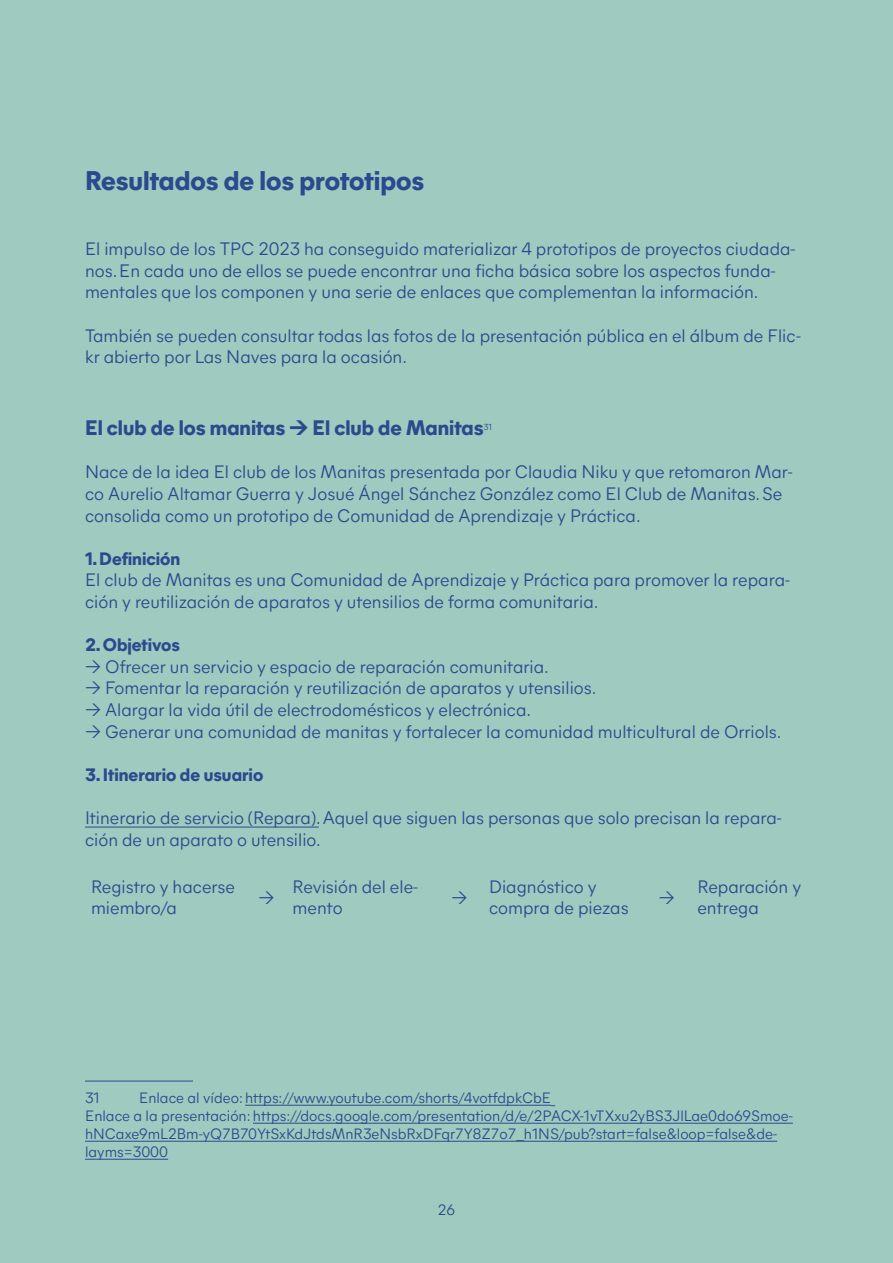
<style>
.page{position:relative;width:893px;height:1263px;background:#9fcac0}
.page>*{position:absolute;margin:0;border:0;box-sizing:border-box;transform-origin:0 0}
.t1{font:800 27px "Mier A";color:#2b4a8d}
.t2{font:800 21px "Mier A";color:#2b4a8d}
.t3{font:18px/21.6px "Mier A";color:#2b4a8d}
.t4{font:800 18px "Mier A";color:#2b4a8d}
.t5{font:15px/18px "Mier A";color:#2b4a8d}
.t6{font:8.7px "Mier A";color:#2b4a8d}
</style>
<div class="page">
<hr style="left:85px;top:827px;width:234px;height:1px;background:#2b4a8d">
<hr style="left:85px;top:1081px;width:108px;height:1px;background:#2b4a8d">
<hr style="left:245px;top:1105px;width:306px;height:1px;background:#2b4a8d">
<hr style="left:253px;top:1123px;width:540px;height:1px;background:#2b4a8d">
<hr style="left:85px;top:1141px;width:692px;height:1px;background:#2b4a8d">
<hr style="left:85px;top:1159px;width:83px;height:1px;background:#2b4a8d">
<h1 class="t1" style="left:85px;top:161px;width:341px">Resultados de los prototipos</h1>
<p class="t3" style="left:85px;top:237px;width:712px">El impulso de los TPC 2023 ha conseguido materializar 4 prototipos de proyectos ciudada&shy;nos. En cada uno de ellos se puede encontrar una ficha básica sobre los aspectos funda&shy;mentales que los componen y una serie de enlaces que complementan la información.</p>
<p class="t3" style="left:85px;top:323px;width:717px">También se pueden consultar todas las fotos de la presentación pública en el álbum de Flic&shy;kr abierto por Las Naves para la ocasión.</p>
<p class="t2" style="left:85px;top:412px;width:400px">El club de los manitas → El club de Manitas</p>
<p class="t6" style="left:483px;top:421px;width:10px">31</p>
<p class="t3" style="left:85px;top:460px;width:709px">Nace de la idea El club de los Manitas presentada por Claudia Niku y que retomaron Mar&shy;co Aurelio Altamar Guerra y Josué Ángel Sánchez González como El Club de Manitas. Se consolida como un prototipo de Comunidad de Aprendizaje y Práctica.</p>
<p class="t4" style="left:85px;top:545px;width:97px">1. Definición</p>
<p class="t3" style="left:85px;top:568px;width:706px">El club de Manitas es una Comunidad de Aprendizaje y Práctica para promover la repara&shy;ción y reutilización de aparatos y utensilios de forma comunitaria.</p>
<p class="t4" style="left:85px;top:632px;width:96px">2. Objetivos</p>
<p class="t3" style="left:85px;top:654px;width:465px">→ Ofrecer un servicio y espacio de reparación comunitaria.</p>
<p class="t3" style="left:85px;top:676px;width:513px">→ Fomentar la reparación y reutilización de aparatos y utensilios.</p>
<p class="t3" style="left:85px;top:698px;width:448px">→ Alargar la vida útil de electrodomésticos y electrónica.</p>
<p class="t3" style="left:85px;top:719px;width:698px">→ Generar una comunidad de manitas y fortalecer la comunidad multicultural de Orriols.</p>
<p class="t4" style="left:85px;top:761px;width:180px">3. Itinerario de usuario</p>
<p class="t3" style="left:85px;top:806px;width:698px">Itinerario de servicio (Repara). Aquel que siguen las personas que solo precisan la repara&shy;ción de un aparato o utensilio.</p>
<p class="t3" style="left:91px;top:874px;width:145px">Registro y hacerse miembro/a</p>
<p class="t3" style="left:259px;top:885px;width:18px">→</p>
<p class="t3" style="left:293px;top:874px;width:127px">Revisión del ele&shy;mento</p>
<p class="t3" style="left:452px;top:885px;width:18px">→</p>
<p class="t3" style="left:489px;top:874px;width:141px">Diagnóstico y compra de piezas</p>
<p class="t3" style="left:659px;top:885px;width:18px">→</p>
<p class="t3" style="left:697px;top:874px;width:105px">Reparación y entrega</p>
<p class="t5" style="left:85px;top:1087px;width:709px;text-indent:54px">Enlace al vídeo: https://www.youtube.com/shorts/4votfdpkCbE<br>Enlace a la presentación: https://docs.google.com/presentation/d/e/2PACX-1vTXxu2yBS3JlLae0do69Smoe&shy;hNCaxe9mL2Bm-yQ7B70YtSxKdJtdsMnR3eNsbRxDFqr7Y8Z7o7_h1NS/pub?start=false&amp;loop=false&amp;de&shy;layms=3000</p>
<p class="t5" style="left:85px;top:1087px;width:16px">31</p>
<p class="t5" style="left:438px;top:1200px;width:19px">26</p>
</div>
